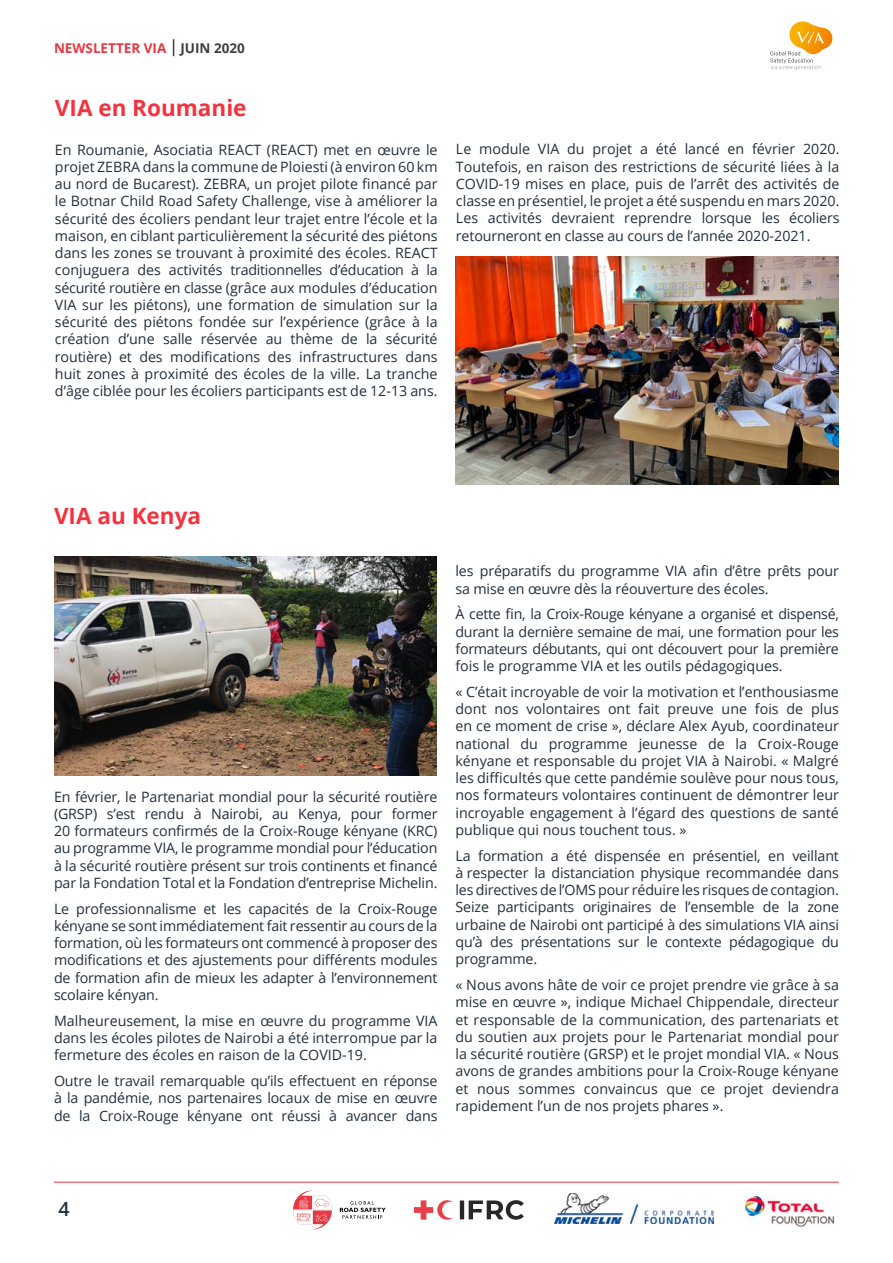
<style>
.page{position:relative;width:893px;height:1263px;background:#fff}
.page>*{position:absolute;margin:0;border:0;box-sizing:border-box;transform-origin:0 0}
.t1{font:700 22.5px "Open Sans";color:#f4333f}
.t2{font:600 19.5px "Open Sans";color:#222f3e}
.t3{font:14.25px/17.2px "Open Sans";letter-spacing:-.01em;color:#222f3e;text-align:justify}
.t4{font:700 13.5px "Open Sans";color:#e73843}
.s1{color:#3f3f3e}
</style>
<div class="page">
<img style="left:456px;top:257px;width:383px;height:228px">
<img style="left:54px;top:557px;width:383px;height:218px">
<svg style="left:173px;top:39px;width:1px;height:17px"></svg>
<img style="left:744px;top:1195px;width:91px;height:33px">
<svg style="left:414px;top:1200px;width:39px;height:20px"></svg>
<svg style="left:460px;top:1200px;width:64px;height:20px"></svg>
<svg style="left:340px;top:1201px;width:46px;height:18px"></svg>
<svg style="left:293px;top:1191px;width:39px;height:38px"></svg>
<img style="left:555px;top:1193px;width:158px;height:30px">
<hr style="left:54px;top:1182px;width:785px;height:1px;background:#e73843">
<svg style="left:770px;top:21px;width:63px;height:49px"></svg>
<p class="t4" style="left:54px;top:38px;width:192px">NEWSLETTER VIA <span class="s1">JUIN 2020</span></p>
<h1 class="t1" style="left:55px;top:92px;width:193px">VIA en Roumanie</h1>
<p class="t3" style="left:55px;top:140px;width:384px">En Roumanie, Asociatia REACT (REACT) met en œuvre le projet ZEBRA dans la commune de Ploiesti (à environ 60 km au nord de Bucarest). ZEBRA, un projet pilote financé par le Botnar Child Road Safety Challenge, vise à améliorer la sécurité des écoliers pendant leur trajet entre l’école et la maison, en ciblant particulièrement la sécurité des piétons dans les zones se trouvant à proximité des écoles. REACT conjuguera des activités traditionnelles d’éducation à la sécurité routière en classe (grâce aux modules d’éducation VIA sur les piétons), une formation de simulation sur la sécurité des piétons fondée sur l’expérience (grâce à la création d’une salle réservée au thème de la sécurité routière) et des modifications des infrastructures dans huit zones à proximité des écoles de la ville. La tranche d’âge ciblée pour les écoliers participants est de 12-13 ans.</p>
<p class="t3" style="left:456px;top:140px;width:385px">Le module VIA du projet a été lancé en février 2020.<br>Toutefois, en raison des restrictions de sécurité liées à la COVID-19 mises en place, puis de l’arrêt des activités de classe en présentiel, le projet a été suspendu en mars 2020.<br>Les activités devraient reprendre lorsque les écoliers retourneront en classe au cours de l’année 2020-2021.</p>
<h1 class="t1" style="left:54px;top:500px;width:149px">VIA au Kenya</h1>
<p class="t3" style="left:54px;top:787px;width:385px">En février, le Partenariat mondial pour la sécurité routière (GRSP) s’est rendu à Nairobi, au Kenya, pour former 20 formateurs confirmés de la Croix-Rouge kényane (KRC) au programme VIA, le programme mondial pour l’éducation à la sécurité routière présent sur trois continents et financé par la Fondation Total et la Fondation d’entreprise Michelin.</p>
<p class="t3" style="left:54px;top:899px;width:385px">Le professionnalisme et les capacités de la Croix-Rouge kényane se sont immédiatement fait ressentir au cours de la formation, où les formateurs ont commencé à proposer des modifications et des ajustements pour différents modules de formation afin de mieux les adapter à l’environnement scolaire kényan.</p>
<p class="t3" style="left:54px;top:1011px;width:385px">Malheureusement, la mise en œuvre du programme VIA dans les écoles pilotes de Nairobi a été interrompue par la fermeture des écoles en raison de la COVID-19.</p>
<p class="t3" style="left:54px;top:1072px;width:385px">Outre le travail remarquable qu’ils effectuent en réponse à la pandémie, nos partenaires locaux de mise en œuvre de la Croix-Rouge kényane ont réussi à avancer dans</p>
<p class="t3" style="left:455px;top:562px;width:385px">les préparatifs du programme VIA afin d’être prêts pour sa mise en œuvre dès la réouverture des écoles.</p>
<p class="t3" style="left:455px;top:605px;width:385px">À cette fin, la Croix-Rouge kényane a organisé et dispensé, durant la dernière semaine de mai, une formation pour les formateurs débutants, qui ont découvert pour la première fois le programme VIA et les outils pédagogiques.</p>
<p class="t3" style="left:455px;top:683px;width:385px">« C’était incroyable de voir la motivation et l’enthousiasme dont nos volontaires ont fait preuve une fois de plus en ce moment de crise », déclare Alex Ayub, coordinateur national du programme jeunesse de la Croix-Rouge kényane et responsable du projet VIA à Nairobi. « Malgré les difficultés que cette pandémie soulève pour nous tous, nos formateurs volontaires continuent de démontrer leur incroyable engagement à l’égard des questions de santé publique qui nous touchent tous. »</p>
<p class="t3" style="left:455px;top:846px;width:385px">La formation a été dispensée en présentiel, en veillant à respecter la distanciation physique recommandée dans les directives de l’OMS pour réduire les risques de contagion.<br>Seize participants originaires de l’ensemble de la zone urbaine de Nairobi ont participé à des simulations VIA ainsi qu’à des présentations sur le contexte pédagogique du programme.</p>
<p class="t3" style="left:455px;top:976px;width:385px">« Nous avons hâte de voir ce projet prendre vie grâce à sa mise en œuvre », indique Michael Chippendale, directeur et responsable de la communication, des partenariats et du soutien aux projets pour le Partenariat mondial pour la sécurité routière (GRSP) et le projet mondial VIA. « Nous avons de grandes ambitions pour la Croix-Rouge kényane et nous sommes convaincus que ce projet deviendra rapidement l’un de nos projets phares ».</p>
<h2 class="t2" style="left:59px;top:1196px;width:13px">4</h2>
</div>
